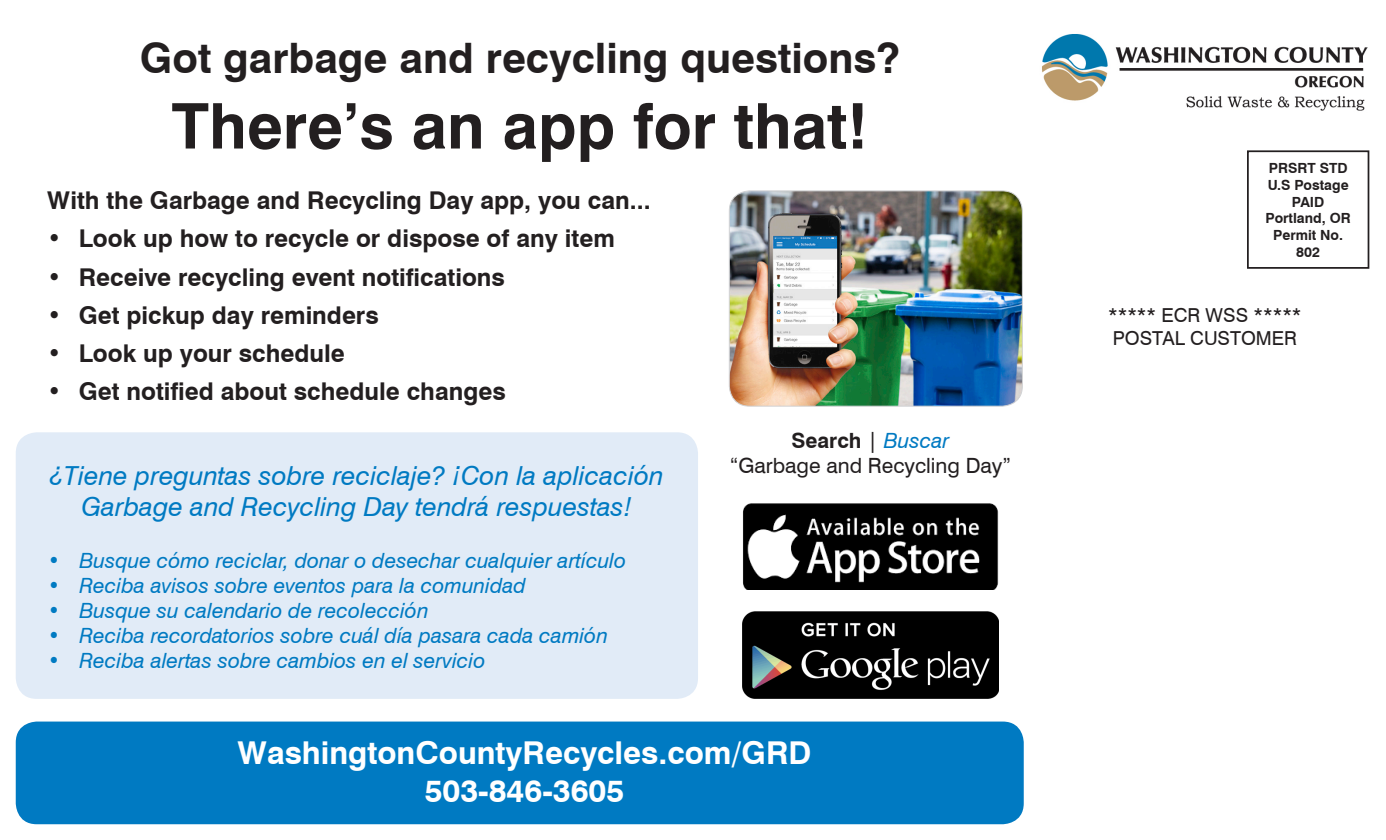
<style>
.page{position:relative;width:1386px;height:840px;background:#fff}
.page>*{position:absolute;margin:0;border:0;box-sizing:border-box;transform-origin:0 0}
.t1{font:700 63px "Swiss 721 BT";color:#231f20}
.t2{font:700 42px "Swiss 721 BT";color:#231f20}
.t3{font:700 31.5px "Swiss 721 BT";color:#fff}
.t4{font:italic 26.25px "Swiss 721 BT";color:#007ac2}
.t5{font:700 24.5px "Swiss 721 BT";color:#231f20}
.t6{font:italic 21px "Swiss 721 BT";color:#007ac2}
.t7{font:21px "Swiss 721 BT";color:#231f20}
.t8{font:700 21px "Swiss 721 BT";color:#231f20}
.t9{font:19.25px "Swiss 721 BT";color:#231f20}
.t10{font:700 14px/16.8px "Swiss 721 BT";color:#231f20;text-align:center}
.s1{font-weight:400}
.s2{font-weight:400;font-style:italic;color:#007ac2}
</style>
<div class="page">
<div style="left:16px;top:432px;width:682px;height:267px;background:#e1ebf7;border-radius:21px"></div>
<div style="left:16px;top:722px;width:1008px;height:102px;background:#007ac2;border-radius:21px"></div>
<img style="left:729px;top:192px;width:293px;height:214px">
<div style="left:729px;top:190px;width:294px;height:217px;border:1px solid #d1d2d4;border-radius:20px"></div>
<img style="left:1042px;top:34px;width:326px;height:77px">
<div style="left:1247px;top:150px;width:122px;height:119px;border:2px solid #231f20"></div>
<img style="left:743px;top:504px;width:255px;height:86px">
<img style="left:743px;top:611px;width:255px;height:88px">
<p class="t2" style="left:140px;top:32px;width:762px">Got garbage and recycling questions?</p>
<p class="t1" style="left:172px;top:88px;width:698px">There’s an app for that!</p>
<p class="t5" style="left:47px;top:185px;width:605px">With the Garbage and Recycling Day app, you can...</p>
<p class="t5" style="left:47px;top:224px;width:569px">• Look up how to recycle or dispose of any item</p>
<p class="t5" style="left:47px;top:262px;width:459px">• Receive recycling event notifications</p>
<p class="t5" style="left:47px;top:300px;width:333px">• Get pickup day reminders</p>
<p class="t5" style="left:47px;top:338px;width:299px">• Look up your schedule</p>
<p class="t5" style="left:47px;top:377px;width:460px">• Get notified about schedule changes</p>
<p class="t4" style="left:50px;top:459px;width:615px">¿Tiene preguntas sobre reciclaje? ¡Con la aplicación</p>
<p class="t4" style="left:82px;top:491px;width:552px">Garbage and Recycling Day tendrá respuestas!</p>
<p class="t6" style="left:48px;top:547px;width:580px">• Busque cómo reciclar, donar o desechar cualquier artículo</p>
<p class="t6" style="left:48px;top:573px;width:480px">• Reciba avisos sobre eventos para la comunidad</p>
<p class="t6" style="left:48px;top:598px;width:382px">• Busque su calendario de recolección</p>
<p class="t6" style="left:48px;top:623px;width:562px">• Reciba recordatorios sobre cuál día pasara cada camión</p>
<p class="t6" style="left:48px;top:648px;width:439px">• Reciba alertas sobre cambios en el servicio</p>
<p class="t8" style="left:792px;top:428px;width:159px">Search <span class="s1">|</span> <span class="s2">Buscar</span></p>
<p class="t7" style="left:730px;top:453px;width:283px">“Garbage and Recycling Day”</p>
<p class="t3" style="left:238px;top:734px;width:575px">WashingtonCountyRecycles.com/GRD</p>
<p class="t3" style="left:425px;top:771px;width:201px">503-846-3605</p>
<p class="t10" style="left:1269px;top:159px;width:80px">PRSRT STD</p>
<p class="t10" style="left:1268px;top:176px;width:82px">U.S Postage</p>
<p class="t10" style="left:1292px;top:193px;width:34px">PAID</p>
<p class="t10" style="left:1266px;top:210px;width:87px">Portland, OR</p>
<p class="t10" style="left:1273px;top:227px;width:71px">Permit No.<br>802</p>
<p class="t9" style="left:1108px;top:303px;width:195px">***** ECR WSS *****</p>
<p class="t9" style="left:1113px;top:326px;width:186px">POSTAL CUSTOMER</p>
</div>
